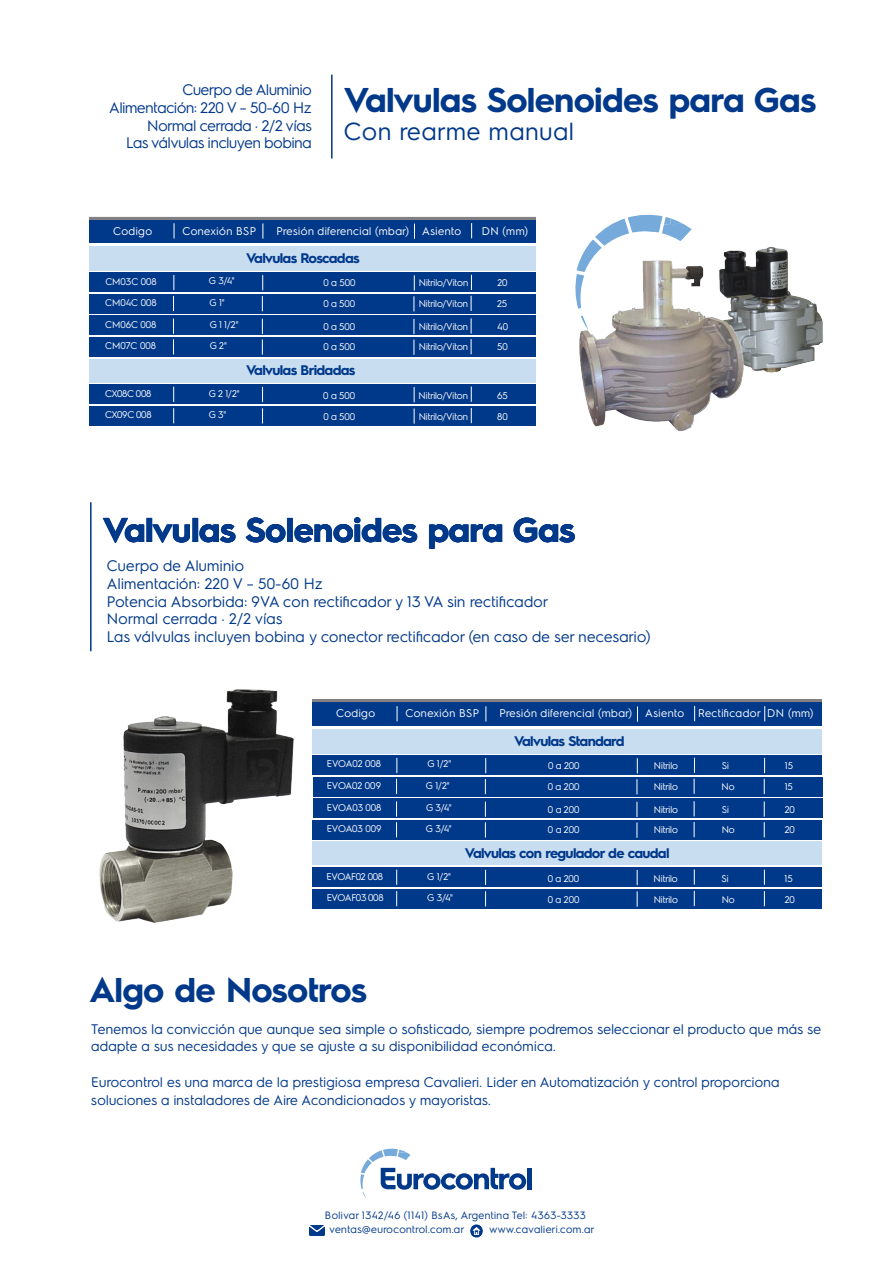
<style>
.page{position:relative;width:893px;height:1263px;background:#fff}
.page>*{position:absolute;margin:0;border:0;box-sizing:border-box;transform-origin:0 0}
.t1{font:700 34.5px "Electrolux Sans";letter-spacing:-.02em;color:#00388a}
.t2{font:24.75px "Electrolux Sans";color:#00388a}
.t3{font:15.3px/17.9px "Electrolux Sans";letter-spacing:-.02em;color:#00388a}
.t4{font:15.3px/17.9px "Electrolux Sans";letter-spacing:-.05em;color:#00388a;text-align:right}
.t5{font:13.95px/17.9px "Electrolux Sans";letter-spacing:-.02em;color:#00388a}
.t6{font:700 13.95px "Electrolux Sans";letter-spacing:-.05em;color:#00388a}
.t7{font:11.25px "Electrolux Sans";color:#fff}
.t8{font:10.65px/14.5px "Electrolux Sans";color:#00388a}
.t9{font:9.75px/20.9px "Electrolux Sans";letter-spacing:-.04em;color:#fff}
.t10{font:9.75px/20.9px "Electrolux Sans";letter-spacing:-.07em;color:#fff}
</style>
<div class="page">
<div style="left:527px;top:1168px;width:5px;height:21px;background:#00388a"></div>
<svg style="left:360px;top:1148px;width:166px;height:50px"></svg>
<hr style="left:331px;top:75px;width:2px;height:83px;background:#00388a">
<svg style="left:586px;top:214px;width:106px;height:34px"></svg>
<hr style="left:90px;top:216px;width:446px;height:2px;background:#838084">
<div style="left:90px;top:219px;width:446px;height:24px;background:#00388a"></div>
<div style="left:90px;top:406px;width:446px;height:20px;background:#00388a"></div>
<div style="left:90px;top:385px;width:446px;height:19px;background:#00388a"></div>
<div style="left:90px;top:359px;width:446px;height:23px;background:#c8ddf0"></div>
<div style="left:90px;top:337px;width:446px;height:19px;background:#00388a"></div>
<div style="left:90px;top:316px;width:446px;height:19px;background:#00388a"></div>
<div style="left:90px;top:294px;width:446px;height:20px;background:#00388a"></div>
<div style="left:90px;top:273px;width:446px;height:19px;background:#00388a"></div>
<div style="left:90px;top:246px;width:446px;height:25px;background:#c8ddf0"></div>
<svg style="left:174px;top:223px;width:1px;height:15px"></svg>
<svg style="left:263px;top:223px;width:1px;height:16px"></svg>
<svg style="left:414px;top:224px;width:1px;height:15px"></svg>
<svg style="left:471px;top:223px;width:1px;height:15px"></svg>
<svg style="left:174px;top:275px;width:1px;height:15px"></svg>
<svg style="left:262px;top:275px;width:1px;height:15px"></svg>
<svg style="left:471px;top:275px;width:1px;height:15px"></svg>
<svg style="left:173px;top:296px;width:1px;height:15px"></svg>
<svg style="left:262px;top:296px;width:1px;height:15px"></svg>
<svg style="left:414px;top:275px;width:1px;height:36px"></svg>
<svg style="left:471px;top:296px;width:1px;height:15px"></svg>
<svg style="left:414px;top:319px;width:1px;height:15px"></svg>
<svg style="left:173px;top:319px;width:1px;height:35px"></svg>
<svg style="left:262px;top:319px;width:1px;height:36px"></svg>
<svg style="left:414px;top:340px;width:1px;height:15px"></svg>
<svg style="left:471px;top:318px;width:1px;height:36px"></svg>
<svg style="left:173px;top:387px;width:1px;height:15px"></svg>
<svg style="left:262px;top:387px;width:1px;height:15px"></svg>
<svg style="left:414px;top:387px;width:1px;height:15px"></svg>
<svg style="left:471px;top:387px;width:1px;height:15px"></svg>
<svg style="left:173px;top:408px;width:1px;height:15px"></svg>
<svg style="left:262px;top:408px;width:1px;height:15px"></svg>
<svg style="left:414px;top:408px;width:1px;height:16px"></svg>
<svg style="left:471px;top:408px;width:1px;height:15px"></svg>
<hr style="left:90px;top:217px;width:446px;height:2px;background:#838084">
<img style="left:767px;top:247px;width:56px;height:126px">
<img style="left:575px;top:248px;width:197px;height:183px">
<hr style="left:90px;top:502px;width:2px;height:149px;background:#00388a">
<hr style="left:313px;top:699px;width:509px;height:2px;background:#838084">
<div style="left:313px;top:702px;width:509px;height:24px;background:#00388a"></div>
<div style="left:313px;top:889px;width:509px;height:19px;background:#00388a"></div>
<div style="left:313px;top:867px;width:509px;height:20px;background:#00388a"></div>
<div style="left:313px;top:842px;width:509px;height:23px;background:#c8ddf0"></div>
<div style="left:313px;top:820px;width:509px;height:19px;background:#00388a"></div>
<div style="left:313px;top:798px;width:509px;height:20px;background:#00388a"></div>
<div style="left:313px;top:777px;width:509px;height:19px;background:#00388a"></div>
<div style="left:313px;top:755px;width:509px;height:20px;background:#00388a"></div>
<div style="left:313px;top:729px;width:509px;height:24px;background:#c8ddf0"></div>
<svg style="left:397px;top:706px;width:1px;height:15px"></svg>
<svg style="left:486px;top:706px;width:1px;height:15px"></svg>
<svg style="left:637px;top:706px;width:1px;height:16px"></svg>
<svg style="left:694px;top:706px;width:1px;height:15px"></svg>
<svg style="left:764px;top:706px;width:1px;height:15px"></svg>
<svg style="left:397px;top:758px;width:1px;height:15px"></svg>
<svg style="left:485px;top:758px;width:1px;height:15px"></svg>
<svg style="left:637px;top:758px;width:1px;height:15px"></svg>
<svg style="left:694px;top:758px;width:1px;height:15px"></svg>
<svg style="left:764px;top:758px;width:1px;height:15px"></svg>
<svg style="left:396px;top:779px;width:1px;height:15px"></svg>
<svg style="left:485px;top:779px;width:1px;height:15px"></svg>
<svg style="left:637px;top:779px;width:1px;height:15px"></svg>
<svg style="left:694px;top:779px;width:1px;height:15px"></svg>
<svg style="left:764px;top:779px;width:1px;height:15px"></svg>
<svg style="left:694px;top:801px;width:1px;height:15px"></svg>
<svg style="left:396px;top:801px;width:1px;height:36px"></svg>
<svg style="left:485px;top:802px;width:1px;height:35px"></svg>
<svg style="left:637px;top:802px;width:1px;height:36px"></svg>
<svg style="left:694px;top:822px;width:1px;height:15px"></svg>
<svg style="left:764px;top:801px;width:1px;height:36px"></svg>
<svg style="left:396px;top:870px;width:1px;height:15px"></svg>
<svg style="left:485px;top:870px;width:1px;height:15px"></svg>
<svg style="left:637px;top:870px;width:1px;height:15px"></svg>
<svg style="left:694px;top:869px;width:1px;height:16px"></svg>
<svg style="left:764px;top:870px;width:1px;height:15px"></svg>
<svg style="left:396px;top:891px;width:1px;height:15px"></svg>
<svg style="left:485px;top:891px;width:1px;height:15px"></svg>
<svg style="left:637px;top:891px;width:1px;height:15px"></svg>
<svg style="left:694px;top:891px;width:1px;height:15px"></svg>
<svg style="left:764px;top:891px;width:1px;height:15px"></svg>
<hr style="left:313px;top:700px;width:509px;height:2px;background:#838084">
<img style="left:470px;top:1224px;width:13px;height:13px">
<img style="left:310px;top:1225px;width:14px;height:11px">
<img style="left:100px;top:689px;width:194px;height:233px">
<h3 class="t4" style="left:109px;top:80px;width:205px">Cuerpo de Aluminio<br>Alimentación: 220 V – 50-60 Hz<br>Normal cerrada · 2/2 vías<br>Las válvulas incluyen bobina</h3>
<h1 class="t1" style="left:344px;top:75px;width:474px">Valvulas Solenoides para Gas</h1>
<h2 class="t2" style="left:344px;top:114px;width:232px">Con rearme manual</h2>
<p class="t7" style="left:113px;top:223px;width:41px">Codigo</p>
<p class="t7" style="left:182px;top:223px;width:76px">Conexión BSP</p>
<p class="t7" style="left:276px;top:223px;width:187px">Presión diferencial (mbar) Asiento</p>
<p class="t7" style="left:482px;top:223px;width:48px">DN (mm)</p>
<h3 class="t6" style="left:246px;top:248px;width:115px">Valvulas Roscadas</h3>
<p class="t9" style="left:105px;top:270px;width:53px;line-height:21.3px">CM03C 008<br>CM04C 008</p>
<p class="t9" style="left:105px;top:314px;width:53px">CM06C 008<br>CM07C 008</p>
<p class="t9" style="left:209px;top:270px;width:27px;line-height:21.3px">G 3/4"<br>G 1"</p>
<p class="t9" style="left:210px;top:313px;width:31px">G 1 1/2"<br>G 2"</p>
<p class="t9" style="left:419px;top:271px;width:51px;line-height:21.3px">Nitrilo/Viton<br>Nitrilo/Viton</p>
<p class="t9" style="left:419px;top:315px;width:51px">Nitrilo/Viton<br>Nitrilo/Viton</p>
<p class="t9" style="left:323px;top:271px;width:34px;line-height:21.3px">0 a 500<br>0 a 500</p>
<p class="t9" style="left:323px;top:315px;width:34px">0 a 500<br>0 a 500</p>
<p class="t9" style="left:497px;top:271px;width:12px;line-height:21.3px">20<br>25</p>
<p class="t9" style="left:497px;top:315px;width:13px">40<br>50</p>
<h3 class="t6" style="left:246px;top:360px;width:111px">Valvulas Bridadas</h3>
<p class="t10" style="left:105px;top:383px;width:48px">CX08C 008<br>CX09C 008</p>
<p class="t9" style="left:209px;top:383px;width:33px">G 2 1/2"<br>G 3"</p>
<p class="t9" style="left:323px;top:384px;width:34px">0 a 500<br>0 a 500</p>
<p class="t9" style="left:419px;top:384px;width:51px">Nitrilo/Viton<br>Nitrilo/Viton</p>
<p class="t9" style="left:497px;top:384px;width:13px">65<br>80</p>
<h1 class="t1" style="left:103px;top:506px;width:474px">Valvulas Solenoides para Gas</h1>
<h3 class="t3" style="left:107px;top:556px;width:546px">Cuerpo de Aluminio<br>Alimentación: 220 V – 50-60 Hz<br>Potencia Absorbida: 9VA con rectificador y 13 VA sin rectificador<br>Normal cerrada · 2/2 vías<br>Las válvulas incluyen bobina y conector rectificador (en caso de ser necesario)</h3>
<p class="t7" style="left:336px;top:705px;width:41px">Codigo</p>
<p class="t7" style="left:405px;top:705px;width:76px">Conexión BSP</p>
<p class="t7" style="left:499px;top:705px;width:316px">Presión diferencial (mbar) Asiento Rectificador DN (mm)</p>
<h3 class="t6" style="left:514px;top:731px;width:112px">Valvulas Standard</h3>
<p class="t9" style="left:327px;top:753px;width:56px;line-height:21.3px">EVOA02 008<br>EVOA02 009</p>
<p class="t9" style="left:327px;top:797px;width:57px">EVOA03 008<br>EVOA03 009</p>
<p class="t9" style="left:426px;top:752px;width:27px;line-height:21.3px">G 1/2"<br>G 1/2"</p>
<p class="t9" style="left:426px;top:796px;width:28px">G 3/4"<br>G 3/4"</p>
<p class="t9" style="left:654px;top:754px;width:26px;line-height:21.3px">Nitrilo<br>Nitrilo</p>
<p class="t9" style="left:654px;top:798px;width:26px">Nitrilo<br>Nitrilo</p>
<p class="t9" style="left:548px;top:754px;width:34px;line-height:21.3px">0 a 200<br>0 a 200</p>
<p class="t9" style="left:548px;top:798px;width:33px">0 a 200<br>0 a 200</p>
<p class="t9" style="left:722px;top:754px;width:15px;line-height:21.3px">Si<br>No</p>
<p class="t9" style="left:722px;top:798px;width:15px">Si<br>No</p>
<p class="t9" style="left:785px;top:754px;width:10px;line-height:21.3px">15<br>15</p>
<p class="t9" style="left:785px;top:798px;width:12px">20<br>20</p>
<h3 class="t6" style="left:465px;top:843px;width:206px">Valvulas con regulador de caudal</h3>
<p class="t10" style="left:327px;top:866px;width:59px">EVOAF02 008<br>EVOAF03 008</p>
<p class="t9" style="left:427px;top:866px;width:28px">G 1/2"<br>G 3/4"</p>
<p class="t9" style="left:548px;top:867px;width:33px">0 a 200<br>0 a 200</p>
<p class="t9" style="left:654px;top:867px;width:26px">Nitrilo<br>Nitrilo</p>
<p class="t9" style="left:722px;top:867px;width:15px">Si<br>No</p>
<p class="t9" style="left:785px;top:867px;width:12px">15<br>20</p>
<h1 class="t1" style="left:89px;top:966px;width:279px">Algo de Nosotros</h1>
<h3 class="t5" style="left:91px;top:1019px;width:732px">Tenemos la convicción que aunque sea simple o sofisticado, siempre podremos seleccionar el producto que más se adapte a sus necesidades y que se ajuste a su disponibilidad económica.</h3>
<h3 class="t5" style="left:91px;top:1072px;width:690px">Eurocontrol es una marca de la prestigiosa empresa Cavalieri. Lider en Automatización y control proporciona soluciones a instaladores de Aire Acondicionados y mayoristas.</h3>
<p class="t8" style="left:330px;top:1207px;width:258px;text-indent:-5px">Bolivar 1342/46 (1141) BsAs, Argentina Tel: 4363-3333 ventas@eurocontrol.com.ar</p>
<p class="t8" style="left:489px;top:1221px;width:107px">www.cavalieri.com.ar</p>
</div>
